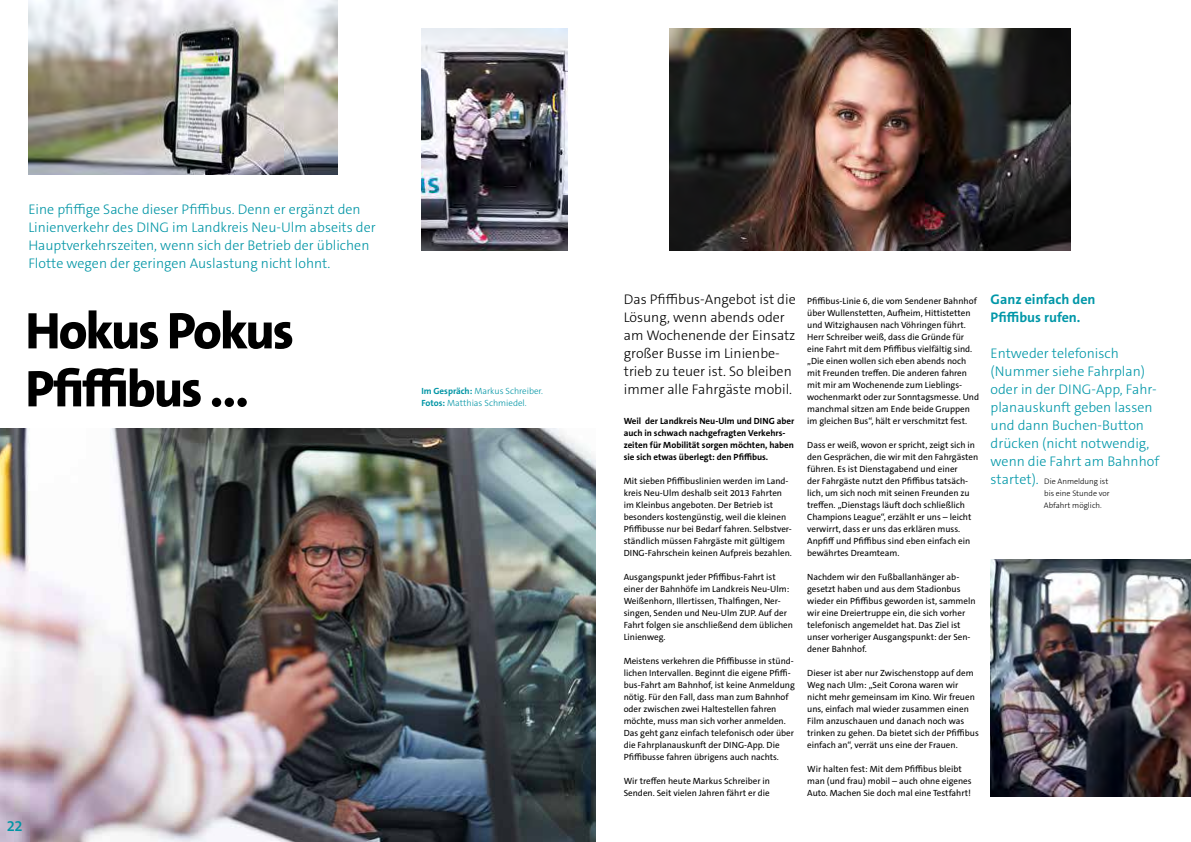
<style>
.page{position:relative;width:1191px;height:842px;background:#fff}
.page>*{position:absolute;margin:0;border:0;box-sizing:border-box;transform-origin:0 0}
.t1{font:800 52px/58px "The Sans C5";letter-spacing:-.04em;color:#000}
.t2{font:600 15px "The Sans C5";color:#0095a5}
.t3{font:300 14px/18px "The Sans C5";color:#0095a5}
.t4{font:300 14px/18px "The Sans C5";color:#0097a8}
.t5{font:300 14px/18px "The Sans C5";color:#000}
.t6{font:700 14px/18px "The Sans C5";color:#0097a8}
.t7{font:9px/12px "The Sans C5";color:#000}
.t8{font:700 9px/12px "The Sans C5";color:#000}
.t9{font:300 9px/12px "The Sans C5";color:#0095a5}
.t10{font:300 8px/12px "The Sans C5";color:#000}
.s1{font-weight:700}
</style>
<div class="page">
<img style="left:669px;top:28px;width:402px;height:222px">
<img style="left:0;top:429px;width:595px;height:413px">
<img style="left:28px;top:0;width:310px;height:174px">
<img style="left:990px;top:559px;width:201px;height:237px">
<img style="left:421px;top:28px;width:146px;height:222px">
<h3 class="t3" style="left:28px;top:201px;width:349px">Eine pfiffige Sache dieser Pfiffibus. Denn er ergänzt den Linienverkehr des DING im Landkreis Neu-Ulm abseits der Hauptverkehrszeiten, wenn sich der Betrieb der üblichen Flotte wegen der geringen Auslastung nicht lohnt.</h3>
<h1 class="t1" style="left:25px;top:302px;width:270px">Hokus Pokus<br>Pfiffibus …</h1>
<p class="t9" style="left:421px;top:385px;width:123px"><span class="s1">Im Gespräch:</span> Markus Schreiber.<br><span class="s1">Fotos:</span> Matthias Schmiedel.</p>
<h2 class="t2" style="left:7px;top:816px;width:17px">22</h2>
<h3 class="t5" style="left:624px;top:291px;width:173px">Das Pfiffibus-Angebot ist die<br>Lösung, wenn abends oder am Wochenende der Einsatz großer Busse im Linienbe&shy;trieb zu teuer ist. So bleiben immer alle Fahrgäste mobil.</h3>
<p class="t8" style="left:623px;top:415px;width:172px">Weil der Landkreis Neu-Ulm und DING aber auch in schwach nachgefragten Verkehrs&shy;zeiten für Mobilität sorgen möchten, haben sie sich etwas überlegt: den Pfiffibus.</p>
<p class="t7" style="left:623px;top:475px;width:170px">Mit sieben Pfiffibuslinien werden im Land&shy;kreis Neu-Ulm deshalb seit 2013 Fahrten im Kleinbus angeboten. Der Betrieb ist besonders kostengünstig, weil die kleinen Pfiffibusse nur bei Bedarf fahren. Selbstver&shy;ständlich müssen Fahrgäste mit gültigem DING-Fahrschein keinen Aufpreis bezahlen.</p>
<p class="t7" style="left:623px;top:571px;width:171px">Ausgangspunkt jeder Pfiffibus-Fahrt ist einer der Bahnhöfe im Landkreis Neu-Ulm:<br>Weißenhorn, Illertissen, Thalfingen, Ner&shy;singen, Senden und Neu-Ulm ZUP. Auf der Fahrt folgen sie anschließend dem üblichen Linienweg.</p>
<p class="t7" style="left:623px;top:655px;width:173px">Meistens verkehren die Pfiffibusse in stünd&shy;lichen Intervallen. Beginnt die eigene Pfiffi&shy;bus-Fahrt am Bahnhof, ist keine Anmeldung nötig. Für den Fall, dass man zum Bahnhof oder zwischen zwei Haltestellen fahren möchte, muss man sich vorher anmelden.<br>Das geht ganz einfach telefonisch oder über die Fahrplanauskunft der DING-App. Die Pfiffibusse fahren übrigens auch nachts.</p>
<p class="t7" style="left:623px;top:775px;width:148px">Wir treffen heute Markus Schreiber in<br>Senden. Seit vielen Jahren fährt er die</p>
<p class="t7" style="left:807px;top:295px;width:173px">Pfiffibus-Linie 6, die vom Sendener Bahnhof über Wullenstetten, Aufheim, Hittistetten und Witzighausen nach Vöhringen führt.<br>Herr Schreiber weiß, dass die Gründe für eine Fahrt mit dem Pfiffibus vielfältig sind. „Die einen wollen sich eben abends noch mit Freunden treffen. Die anderen fahren mit mir am Wochenende zum Lieblings&shy;wochenmarkt oder zur Sonntagsmesse. Und manchmal sitzen am Ende beide Gruppen im gleichen Bus“, hält er verschmitzt fest.</p>
<p class="t7" style="left:807px;top:439px;width:173px">Dass er weiß, wovon er spricht, zeigt sich in den Gesprächen, die wir mit den Fahrgästen führen. Es ist Dienstagabend und einer<br>der Fahrgäste nutzt den Pfiffibus tatsäch&shy;lich, um sich noch mit seinen Freunden zu treffen. „Dienstags läuft doch schließlich Champions League“, erzählt er uns – leicht verwirrt, dass er uns das erklären muss.<br>Anpfiff und Pfiffibus sind eben einfach ein bewährtes Dreamteam.</p>
<p class="t7" style="left:807px;top:571px;width:170px">Nachdem wir den Fußballanhänger ab&shy;gesetzt haben und aus dem Stadionbus wieder ein Pfiffibus geworden ist, sammeln wir eine Dreiertruppe ein, die sich vorher telefonisch angemeldet hat. Das Ziel ist unser vorheriger Ausgangspunkt: der Sen&shy;dener Bahnhof.</p>
<p class="t7" style="left:807px;top:667px;width:173px">Dieser ist aber nur Zwischenstopp auf dem Weg nach Ulm: „Seit Corona waren wir nicht mehr gemeinsam im Kino. Wir freuen uns, einfach mal wieder zusammen einen Film anzuschauen und danach noch was trinken zu gehen. Da bietet sich der Pfiffibus einfach an“, verrät uns eine der Frauen.</p>
<p class="t7" style="left:807px;top:763px;width:166px">Wir halten fest: Mit dem Pfiffibus bleibt man (und frau) mobil – auch ohne eigenes<br>Auto. Machen Sie doch mal eine Testfahrt!</p>
<h3 class="t6" style="left:990px;top:291px;width:106px">Ganz einfach den<br>Pfiffibus rufen.</h3>
<h3 class="t4" style="left:990px;top:345px;width:170px">Entweder telefonisch (Nummer siehe Fahrplan) oder in der DING-App, Fahr&shy;planauskunft geben lassen und dann Buchen-Button drücken (nicht notwendig, wenn die Fahrt am Bahnhof startet).</h3>
<p class="t10" style="left:1043px;top:476px;width:67px">Die Anmeldung ist bis eine Stunde vor<br>Abfahrt möglich.</p>
</div>
